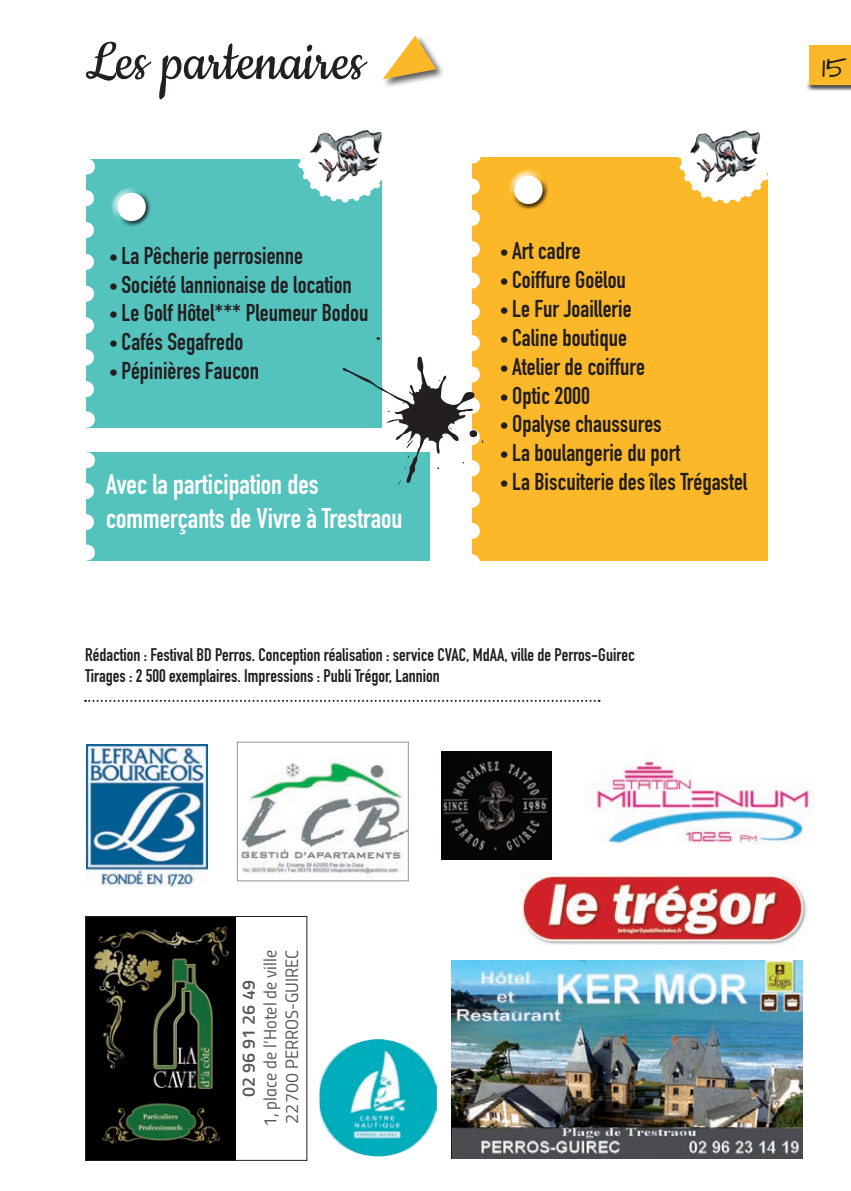
<style>
.page{position:relative;width:851px;height:1191px;background:#fff}
.page>*{position:absolute;margin:0;border:0;box-sizing:border-box;transform-origin:0 0}
.t1{font:64px "Cookie";color:#231f20}
.t2{font:28px "DIN Engschrift Std";color:#fff}
.t3{font:24px "DIN Engschrift Std";color:#231f20}
.t4{font:24px "Architects Daughter";color:#231f20}
.t5{font:18px "DIN Engschrift Std";color:#231f20}
.t6{font:18px "Titillium Regular Upright";color:#58595b}
.t7{font:18px "Titillium Semibold Upright";color:#58595b}
.s1{font-size:18px}
</style>
<div class="page">
<div style="left:804px;top:42px;width:46px;height:49px;background:#231f20;opacity:.75"></div>
<div style="left:809px;top:45px;width:41px;height:40px;background:#fdb82a"></div>
<img style="left:86px;top:744px;width:121px;height:142px">
<img style="left:520px;top:873px;width:287px;height:72px">
<img style="left:451px;top:960px;width:351px;height:198px">
<div style="left:381px;top:35px;width:64px;height:54px;background:#231f20;opacity:.75"></div>
<svg style="left:382px;top:35px;width:56px;height:46px"></svg>
<img style="left:87px;top:918px;width:148px;height:240px">
<div style="left:85px;top:916px;width:222px;height:244px;border:1px solid #231f20"></div>
<img style="left:319px;top:1039px;width:118px;height:117px">
<div style="left:86px;top:159px;width:295px;height:268px;background:#54c2bd"></div>
<svg style="left:86px;top:198px;width:8px;height:200px"></svg>
<svg style="left:86px;top:159px;width:1px;height:15px"></svg>
<svg style="left:86px;top:411px;width:1px;height:16px"></svg>
<svg style="left:111px;top:188px;width:40px;height:39px"></svg>
<div style="left:472px;top:157px;width:295px;height:403px;background:#fdb82a"></div>
<svg style="left:678px;top:157px;width:90px;height:50px"></svg>
<img style="left:684px;top:130px;width:79px;height:63px">
<div style="left:508px;top:170px;width:37px;height:30px;background:#fff;opacity:.75"></div>
<div style="left:511px;top:179px;width:38px;height:31px;background:#231f20;opacity:.75"></div>
<div style="left:514px;top:176px;width:28px;height:28px;background:#fff;border-radius:50%"></div>
<img style="left:241px;top:759px;width:166px;height:119px">
<div style="left:237px;top:741px;width:172px;height:140px;border:1px solid #939598"></div>
<div style="left:86px;top:452px;width:343px;height:108px;background:#54c2bd"></div>
<svg style="left:86px;top:491px;width:8px;height:40px"></svg>
<svg style="left:86px;top:452px;width:1px;height:16px"></svg>
<svg style="left:86px;top:544px;width:1px;height:16px"></svg>
<svg style="left:293px;top:130px;width:190px;height:431px"></svg>
<svg style="left:85px;top:700px;width:514px;height:2px"></svg>
<img style="left:441px;top:751px;width:110px;height:109px">
<img style="left:584px;top:758px;width:230px;height:86px">
<p class="t1" style="left:85px;top:28px;width:280px">Les partenaires</p>
<p class="t3" style="left:109px;top:241px;width:195px"><span class="s1">•</span> La Pêcherie perrosienne</p>
<p class="t3" style="left:109px;top:270px;width:244px"><span class="s1">•</span> Société lannionaise de location</p>
<p class="t3" style="left:109px;top:299px;width:261px"><span class="s1">•</span> Le Golf Hôtel*** Pleumeur Bodou</p>
<p class="t3" style="left:109px;top:328px;width:136px"><span class="s1">•</span> Cafés Segafredo</p>
<p class="t3" style="left:109px;top:356px;width:151px"><span class="s1">•</span> Pépinières Faucon</p>
<p class="t3" style="left:499px;top:237px;width:82px"><span class="s1">•</span> Art cadre</p>
<p class="t3" style="left:499px;top:266px;width:128px"><span class="s1">•</span> Coiffure Goëlou</p>
<p class="t3" style="left:499px;top:294px;width:133px"><span class="s1">•</span> Le Fur Joaillerie</p>
<p class="t3" style="left:499px;top:323px;width:129px"><span class="s1">•</span> Caline boutique</p>
<p class="t3" style="left:499px;top:352px;width:147px"><span class="s1">•</span> Atelier de coiffure</p>
<p class="t3" style="left:499px;top:381px;width:92px"><span class="s1">•</span> Optic 2000</p>
<p class="t3" style="left:499px;top:410px;width:163px"><span class="s1">•</span> Opalyse chaussures</p>
<p class="t3" style="left:499px;top:438px;width:182px"><span class="s1">•</span> La boulangerie du port</p>
<p class="t2" style="left:106px;top:468px;width:214px">Avec la participation des</p>
<p class="t3" style="left:499px;top:467px;width:249px"><span class="s1">•</span> La Biscuiterie des îles Trégastel</p>
<p class="t2" style="left:106px;top:502px;width:298px">commerçants de Vivre à Trestraou</p>
<p class="t5" style="left:85px;top:644px;width:551px">Rédaction : Festival BD Perros. Conception réalisation : service CVAC, MdAA, ville de Perros-Guirec</p>
<p class="t5" style="left:85px;top:665px;width:356px">Tirages : 2 500 exemplaires. Impressions : Publi Trégor, Lannion</p>
<p class="t4" style="left:821px;top:55px;width:27px">15</p>
<p class="t7" style="left:235px;top:1097px;width:118px;rotate:-90deg">02 96 91 26 49</p>
<p class="t6" style="left:257px;top:1127px;width:179px;rotate:-90deg">1, place de l’Hotel de ville</p>
<p class="t6" style="left:278px;top:1123px;width:175px;rotate:-90deg">22700 PERROS-GUIREC</p>
</div>
